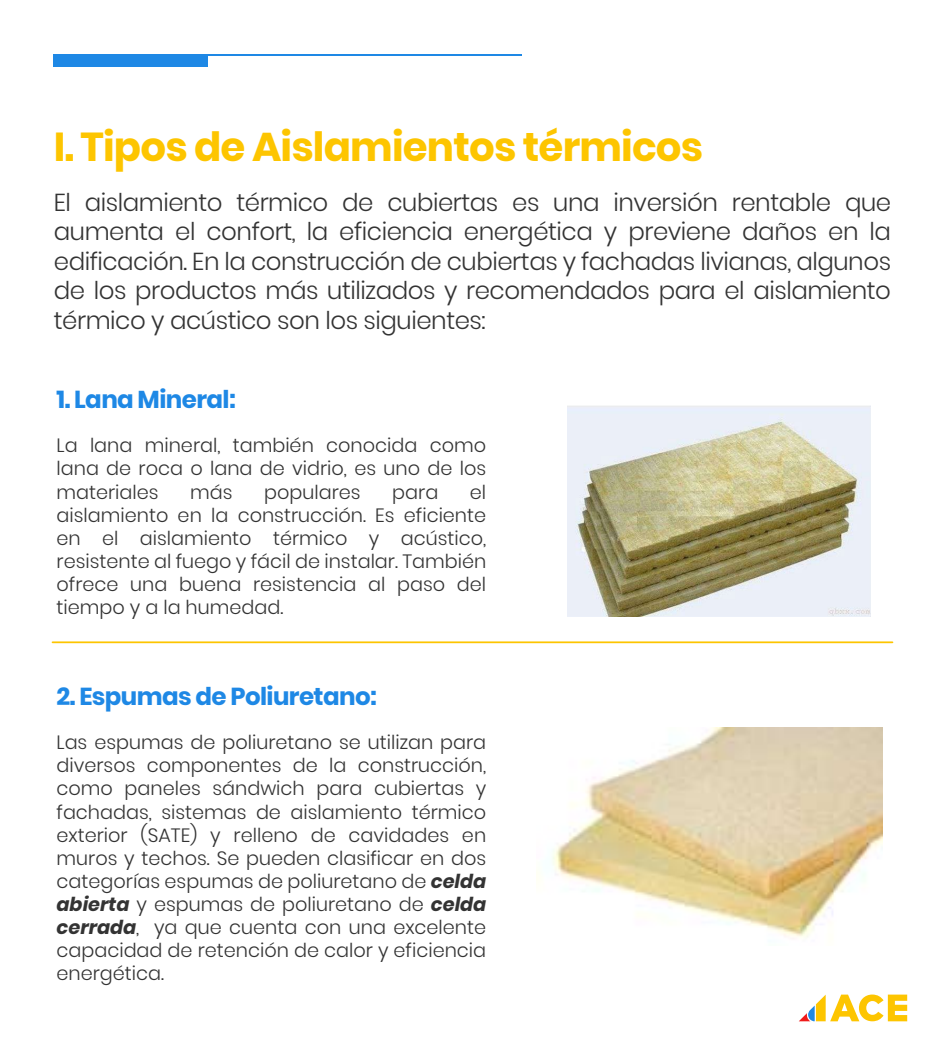
<style>
.page{position:relative;width:945px;height:1059px;background:#fff}
.page>*{position:absolute;margin:0;border:0;box-sizing:border-box;transform-origin:0 0}
.t1{font:700 40.25px "Poppins";letter-spacing:-.02em;color:#fdc500}
.t2{font:300 24.5px/29.4px "Poppins";letter-spacing:-.02em;color:#333;text-align:justify}
.t3{font:700 24.5px "Poppins";letter-spacing:-.025em;color:#1e88e5}
.t4{font:300 19.25px/23.1px "Poppins";color:#333;text-align:justify}
.s1{font-weight:700;font-style:italic}
</style>
<div class="page">
<hr style="left:52px;top:641px;width:840px;height:2px;background:#fdc500">
<div style="left:54px;top:56px;width:154px;height:10px;background:#1e88e5"></div>
<hr style="left:54px;top:54px;width:468px;height:2px;background:#1e88e5">
<img style="left:537px;top:727px;width:345px;height:211px">
<svg style="left:799px;top:994px;width:108px;height:27px"></svg>
<img style="left:567px;top:405px;width:304px;height:211px">
<h1 class="t1" style="left:54px;top:124px;width:651px">I. Tipos de Aislamientos térmicos</h1>
<p class="t2" style="left:54px;top:188px;width:839px">El aislamiento térmico de cubiertas es una inversión rentable que aumenta el confort, la eficiencia energética y previene daños en la edificación. En la construcción de cubiertas y fachadas livianas, algunos de los productos más utilizados y recomendados para el aislamiento térmico y acústico son los siguientes:</p>
<p class="t3" style="left:57px;top:385px;width:181px">1. Lana Mineral:</p>
<p class="t4" style="left:57px;top:434px;width:431px">La lana mineral, también conocida como lana de roca o lana de vidrio, es uno de los materiales</p>
<p class="t4" style="left:190px;top:480px;width:44px">más</p>
<p class="t4" style="left:264px;top:480px;width:98px">populares</p>
<p class="t4" style="left:392px;top:480px;width:47px">para</p>
<p class="t4" style="left:57px;top:480px;width:431px;text-indent:413px">el aislamiento en la construcción. Es eficiente en el aislamiento térmico y acústico, resistente al fuego y fácil de instalar. También ofrece una buena resistencia al paso del tiempo y a la humedad.</p>
<p class="t3" style="left:57px;top:681px;width:322px">2. Espumas de Poliuretano:</p>
<p class="t4" style="left:57px;top:731px;width:431px">Las espumas de poliuretano se utilizan para diversos componentes de la construcción, como paneles sándwich para cubiertas y fachadas, sistemas de aislamiento térmico exterior (SATE) y relleno de cavidades en muros y techos. Se pueden clasificar en dos categorías espumas de poliuretano de <span class="s1">celda abierta</span> y espumas de poliuretano de <span class="s1">celda cerrada</span>, ya que cuenta con una excelente capacidad de retención de calor y eficiencia energética.</p>
</div>
